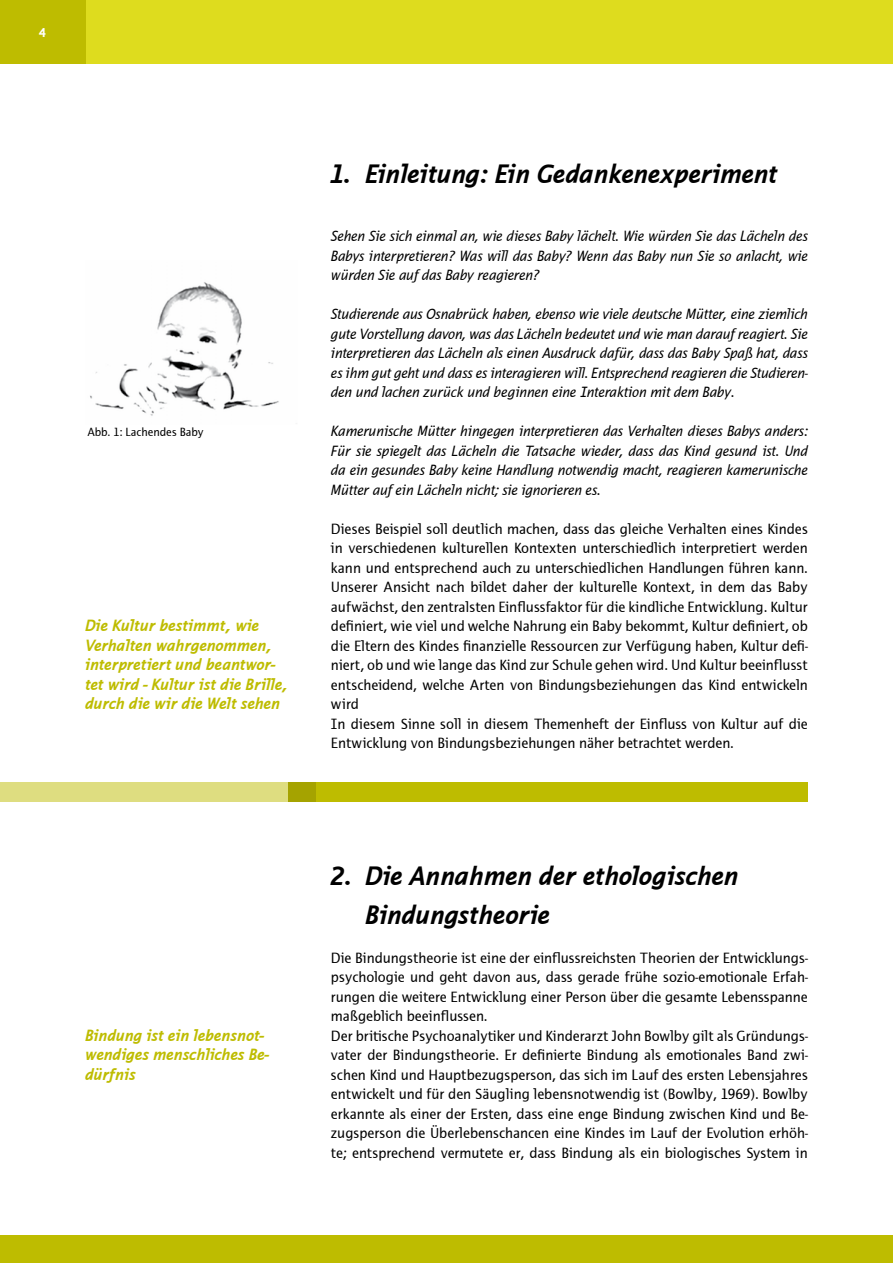
<style>
.page{position:relative;width:893px;height:1263px;background:#fff}
.page>*{position:absolute;margin:0;border:0;box-sizing:border-box;transform-origin:0 0}
.t1{font:italic 700 27px/39px "Thordis Sans EF";letter-spacing:-.015em;color:#000}
.t2{font:italic 700 16.5px/19.5px "Thordis Sans EF";letter-spacing:-.01em;color:#bebc00}
.t3{font:15px/19.5px "Thordis Sans EF";color:#000}
.t4{font:italic 15px/19.5px "Thordis Sans EF";letter-spacing:-.015em;color:#000;text-align:justify}
.t5{font:700 13.5px "Thordis Sans EF";color:#fff}
.t6{font:12px "Thordis Sans EF";color:#000}
</style>
<div class="page">
<div style="left:0;top:1236px;width:893px;height:27px;background:#bebc00"></div>
<div style="left:0;top:0;width:893px;height:64px;background:#dedc1e"></div>
<div style="left:0;top:0;width:85px;height:64px;background:#bebc00"></div>
<img style="left:90px;top:282px;width:189px;height:134px">
<div style="left:288px;top:782px;width:520px;height:19px;background:#bebc00"></div>
<svg style="left:0;top:782px;width:316px;height:19px;background:#d8d774"></svg>
<p class="t5" style="left:39px;top:25px;width:9px">4</p>
<p class="t6" style="left:87px;top:425px;width:118px">Abb. 1: Lachendes Baby</p>
<p class="t2" style="left:85px;top:616px;width:204px">Die Kultur bestimmt, wie<br>Verhalten wahrgenommen, interpretiert und beantwor&shy;tet wird - Kultur ist die Brille, durch die wir die Welt sehen</p>
<h1 class="t1" style="left:331px;top:154px;width:448px">1. Einleitung: Ein Gedankenexperiment</h1>
<p class="t4" style="left:331px;top:226px;width:478px">Sehen Sie sich einmal an, wie dieses Baby lächelt. Wie würden Sie das Lächeln des Babys interpretieren? Was will das Baby? Wenn das Baby nun Sie so anlacht, wie würden Sie auf das Baby reagieren?</p>
<p class="t4" style="left:331px;top:304px;width:479px">Studierende aus Osnabrück haben, ebenso wie viele deutsche Mütter, eine ziemlich gute Vorstellung davon, was das Lächeln bedeutet und wie man darauf reagiert. Sie interpretieren das Lächeln als einen Ausdruck dafür, dass das Baby Spaß hat, dass es ihm gut geht und dass es interagieren will. Entsprechend reagieren die Studieren&shy;den und lachen zurück und beginnen eine Interaktion mit dem Baby.</p>
<p class="t4" style="left:331px;top:421px;width:478px">Kamerunische Mütter hingegen interpretieren das Verhalten dieses Babys anders:<br>Für sie spiegelt das Lächeln die Tatsache wieder, dass das Kind gesund ist. Und da ein gesundes Baby keine Handlung notwendig macht, reagieren kamerunische Mütter auf ein Lächeln nicht; sie ignorieren es.</p>
<p class="t3" style="left:331px;top:519px;width:478px">Dieses Beispiel soll deutlich machen, dass das gleiche Verhalten eines Kindes in verschiedenen kulturellen Kontexten unterschiedlich interpretiert werden kann und entsprechend auch zu unterschiedlichen Handlungen führen kann.<br>Unserer Ansicht nach bildet daher der kulturelle Kontext, in dem das Baby aufwächst, den zentralsten Einflussfaktor für die kindliche Entwicklung. Kultur definiert, wie viel und welche Nahrung ein Baby bekommt, Kultur definiert, ob die Eltern des Kindes finanzielle Ressourcen zur Verfügung haben, Kultur defi&shy;niert, ob und wie lange das Kind zur Schule gehen wird. Und Kultur beeinflusst entscheidend, welche Arten von Bindungsbeziehungen das Kind entwickeln wird<br>In diesem Sinne soll in diesem Themenheft der Einfluss von Kultur auf die Entwicklung von Bindungsbeziehungen näher betrachtet werden.</p>
<p class="t2" style="left:85px;top:1025px;width:186px">Bindung ist ein lebensnot&shy;wendiges menschliches Be&shy;dürfnis</p>
<h1 class="t1" style="left:365px;top:856px;width:375px;text-indent:-34px">2. Die Annahmen der ethologischen<br>Bindungstheorie</h1>
<p class="t3" style="left:331px;top:948px;width:478px">Die Bindungstheorie ist eine der einflussreichsten Theorien der Entwicklungs&shy;psychologie und geht davon aus, dass gerade frühe sozio-emotionale Erfah&shy;rungen die weitere Entwicklung einer Person über die gesamte Lebensspanne maßgeblich beeinflussen.<br>Der britische Psychoanalytiker und Kinderarzt John Bowlby gilt als Gründungs&shy;vater der Bindungstheorie. Er definierte Bindung als emotionales Band zwi&shy;schen Kind und Hauptbezugsperson, das sich im Lauf des ersten Lebensjahres entwickelt und für den Säugling lebensnotwendig ist (Bowlby, 1969). Bowlby erkannte als einer der Ersten, dass eine enge Bindung zwischen Kind und Be&shy;zugsperson die Überlebenschancen eine Kindes im Lauf der Evolution erhöh&shy;te; entsprechend vermutete er, dass Bindung als ein biologisches System in</p>
</div>
